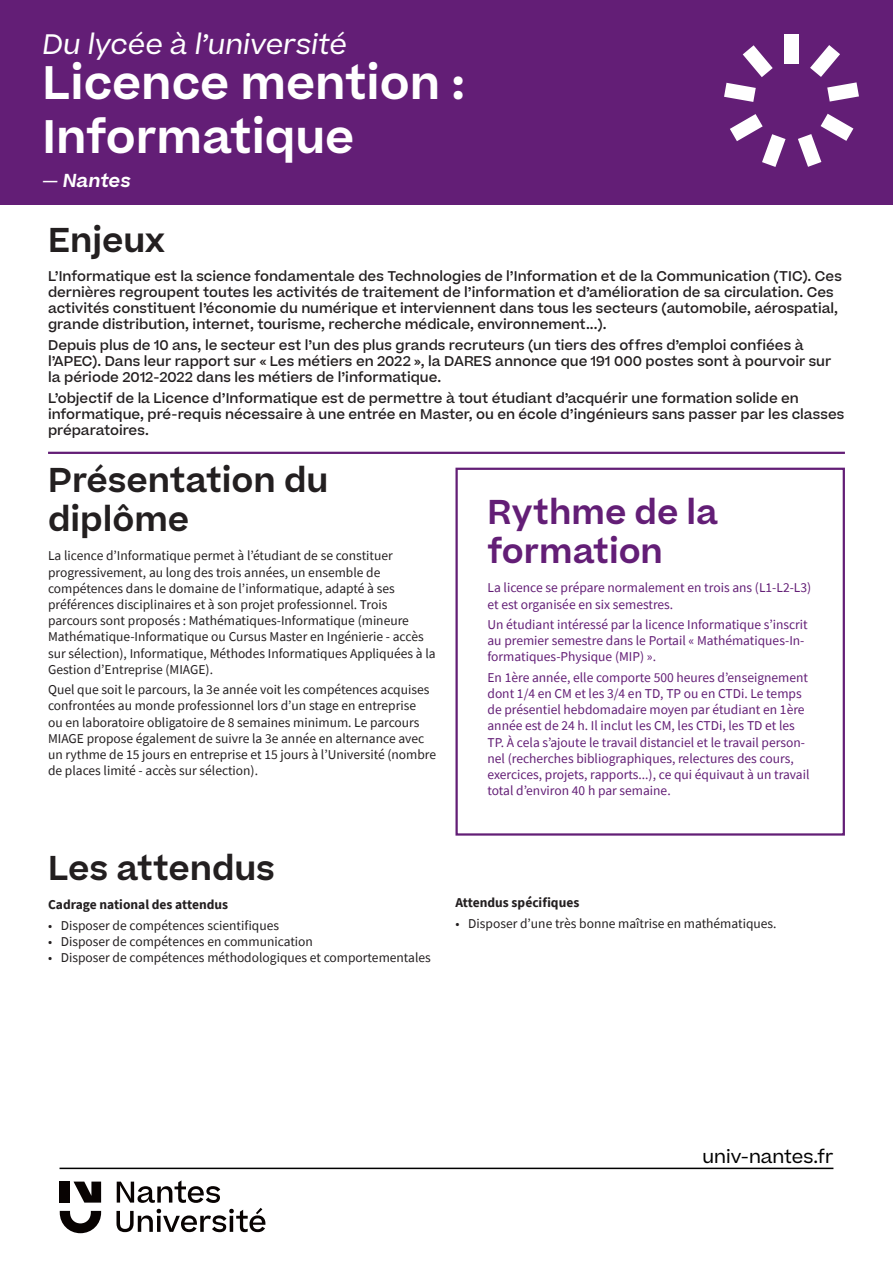
<style>
.page{position:relative;width:893px;height:1263px;background:#fff}
.page>*{position:absolute;margin:0;border:0;box-sizing:border-box;transform-origin:0 0}
.Titre_2{font:600 45px/54px "Beatrice";color:#fff}
.Titre{font:600 33px/39.6px "Beatrice";color:#231f20}
.titre_encart{font:600 33px/39.6px "Beatrice";color:#631e76}
.Titre_2-2{font:italic 27px "Beatrice";color:#fff}
.t1{font:18px "Beatrice";color:#000}
.Titre_2-3{font:italic 600 18px "Beatrice";letter-spacing:-.005em;color:#fff}
.info{font:13.5px/16.2px "Source Sans Pro";color:#231f20}
.verbatim{font:500 13.5px/16.2px "Beatrice";color:#231f20}
.info_encart{font:13.5px/16.2px "Source Sans Pro";color:#631e76}
.info-2{font:700 13.5px "Source Sans Pro";color:#231f20}
</style>
<div class="page">
<div style="left:0;top:0;width:893px;height:204px;background:#631e76"></div>
<div style="left:784px;top:34px;width:14px;height:30px;background:#fff"></div>
<svg style="left:743px;top:45px;width:30px;height:32px"></svg>
<svg style="left:724px;top:83px;width:32px;height:19px"></svg>
<svg style="left:730px;top:114px;width:55px;height:53px"></svg>
<svg style="left:798px;top:114px;width:55px;height:53px"></svg>
<svg style="left:810px;top:45px;width:49px;height:57px"></svg>
<div style="left:455px;top:468px;width:390px;height:368px;border:2px solid #631e76"></div>
<hr style="left:48px;top:452px;width:797px;height:2px;background:#631e76">
<hr style="left:60px;top:1167px;width:773px;height:2px;background:#000">
<svg style="left:116px;top:1180px;width:149px;height:52px"></svg>
<svg style="left:60px;top:1211px;width:41px;height:22px"></svg>
<svg style="left:74px;top:1181px;width:27px;height:21px"></svg>
<div style="left:60px;top:1181px;width:10px;height:21px;background:#080302"></div>
<p class="Titre_2-2" style="left:43px;top:26px;width:306px">Du lycée à l’université</p>
<p class="Titre_2" style="left:43px;top:56px;width:424px">Licence mention :<br>Informatique</p>
<p class="Titre_2-3" style="left:43px;top:169px;width:90px">— Nantes</p>
<p class="Titre" style="left:48px;top:220px;width:118px">Enjeux</p>
<p class="verbatim" style="left:48px;top:268px;width:795px">L’Informatique est la science fondamentale des Technologies de l’Information et de la Communication (TIC). Ces dernières regroupent toutes les activités de traitement de l’information et d’amélioration de sa circulation. Ces activités constituent l’économie du numérique et interviennent dans tous les secteurs (automobile, aérospatial, grande distribution, internet, tourisme, recherche médicale, environnement...).</p>
<p class="verbatim" style="left:48px;top:337px;width:785px">Depuis plus de 10 ans, le secteur est l’un des plus grands recruteurs (un tiers des offres d’emploi confiées à l’APEC). Dans leur rapport sur « Les métiers en 2022 », la DARES annonce que 191 000 postes sont à pourvoir sur la période 2012-2022 dans les métiers de l’informatique.</p>
<p class="verbatim" style="left:48px;top:389px;width:798px">L’objectif de la Licence d’Informatique est de permettre à tout étudiant d’acquérir une formation solide en informatique, pré-requis nécessaire à une entrée en Master, ou en école d’ingénieurs sans passer par les classes préparatoires.</p>
<p class="Titre" style="left:48px;top:460px;width:282px">Présentation du diplôme</p>
<p class="info" style="left:48px;top:548px;width:389px">La licence d’Informatique permet à l’étudiant de se constituer progressivement, au long des trois années, un ensemble de compétences dans le domaine de l’informatique, adapté à ses préférences disciplinaires et à son projet professionnel. Trois parcours sont proposés : Mathématiques-Informatique (mineure Mathématique-Informatique ou Cursus Master en Ingénierie - accès sur sélection), Informatique, Méthodes Informatiques Appliquées à la Gestion d’Entreprise (MIAGE).</p>
<p class="info" style="left:48px;top:681px;width:390px">Quel que soit le parcours, la 3e année voit les compétences acquises confrontées au monde professionnel lors d’un stage en entreprise<br>ou en laboratoire obligatoire de 8 semaines minimum. Le parcours MIAGE propose également de suivre la 3e année en alternance avec un rythme de 15 jours en entreprise et 15 jours à l’Université (nombre de places limité - accès sur sélection).</p>
<p class="titre_encart" style="left:487px;top:492px;width:232px">Rythme de la formation</p>
<p class="info_encart" style="left:487px;top:580px;width:325px">La licence se prépare normalement en trois ans (L1-L2-L3) et est organisée en six semestres.</p>
<p class="info_encart" style="left:487px;top:616px;width:322px">Un étudiant intéressé par la licence Informatique s’inscrit au premier semestre dans le Portail « Mathématiques-In&shy;formatiques-Physique (MIP) ».</p>
<p class="info_encart" style="left:487px;top:669px;width:323px">En 1ère année, elle comporte 500 heures d’enseignement dont 1/4 en CM et les 3/4 en TD, TP ou en CTDi. Le temps de présentiel hebdomadaire moyen par étudiant en 1ère année est de 24 h. Il inclut les CM, les CTDi, les TD et les TP. À cela s’ajoute le travail distanciel et le travail person&shy;nel (recherches bibliographiques, relectures des cours, exercices, projets, rapports...), ce qui équivaut à un travail total d’environ 40 h par semaine.</p>
<p class="Titre" style="left:48px;top:848px;width:228px">Les attendus</p>
<p class="info-2" style="left:48px;top:895px;width:182px">Cadrage national des attendus</p>
<p class="info" style="left:48px;top:917px;width:233px">• Disposer de compétences scientifiques</p>
<p class="info" style="left:48px;top:933px;width:266px">• Disposer de compétences en communication</p>
<p class="info" style="left:48px;top:949px;width:384px">• Disposer de compétences méthodologiques et comportementales</p>
<p class="info-2" style="left:455px;top:893px;width:125px">Attendus spécifiques</p>
<p class="info" style="left:455px;top:915px;width:323px">• Disposer d’une très bonne maîtrise en mathématiques.</p>
<h3 class="t1" style="left:702px;top:1144px;width:132px">univ-nantes.fr</h3>
</div>
